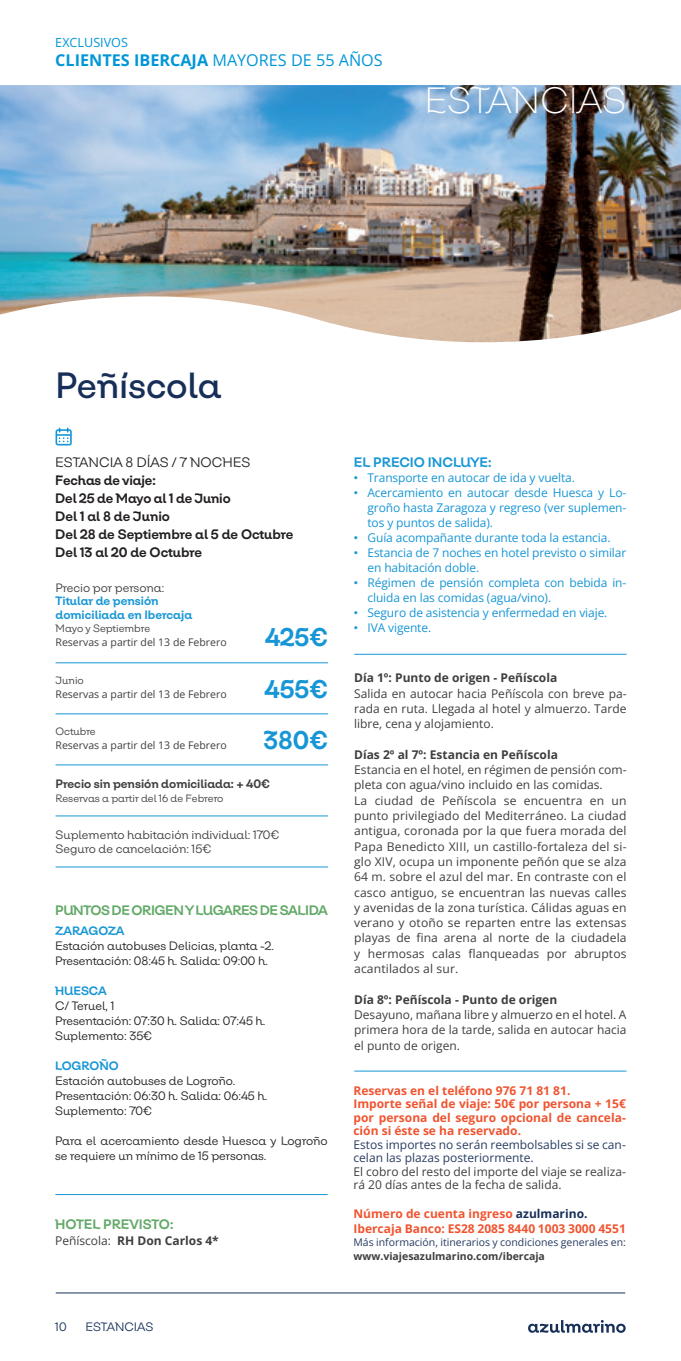
<style>
.page{position:relative;width:681px;height:1361px;background:#fff}
.page>*{position:absolute;margin:0;border:0;box-sizing:border-box;transform-origin:0 0}
.t1{font:500 36px "Azulmarino";color:#172f58}
.t2{font:300 36px "Azulmarino";color:#fff}
.t3{font:700 25.2px "Azulmarino";color:#1796d5}
.t4{font:700 16.2px "Open Sans";color:#0196d7}
.t5{font:700 13.5px "Azulmarino";color:#231f20}
.t6{font:700 13.5px "Azulmarino";letter-spacing:-.03em;color:#61a966}
.t7{font:13.5px "Azulmarino";color:#231f20}
.t8{font:700 13.5px "Azulmarino";color:#1796d5}
.t9{font:700 13.5px "Azulmarino";color:#61a966}
.t10{font:12.6px "Open Sans";color:#0196d7}
.t11{font:12px/15.3px "Open Sans";color:#3e3e3f;text-align:justify}
.t12{font:12px/15px "Open Sans";letter-spacing:-.01em;color:#1796d5}
.t13{font:12px/15px "Azulmarino";color:#231f20}
.t14{font:700 12px/13.5px "Open Sans";color:#f05430;text-align:justify}
.t15{font:700 12px "Open Sans";color:#3e3e3f}
.t16{font:12px "Azulmarino";color:#3e3e3f}
.t17{font:12px/13.5px "Open Sans";color:#283c62}
.t18{font:700 12px "Azulmarino";color:#1796d5}
.t19{font:700 12px "Azulmarino";color:#3e3e3f}
.t20{font:12px "Azulmarino";color:#172f58}
.t21{font:10.5px/13.5px "Open Sans";color:#3e3e3f}
.t22{font:10.5px/13.5px "Open Sans";color:#283c62}
.t23{font:10.5px "Azulmarino";color:#3e3e3f}
.s1{font-weight:400}
.s2{font-family:"Azulmarino"}
.s3{font-family:"Arial"}
.s4{color:#172f58}
.s5{font-weight:700;color:#3e3e3f}
</style>
<div class="page">
<svg style="left:528px;top:1320px;width:97px;height:12px"></svg>
<hr style="left:56px;top:1292px;width:568px;height:1px;background:#172f58">
<svg style="left:55px;top:428px;width:17px;height:17px"></svg>
<hr style="left:55px;top:662px;width:182px;height:1px;background:#1796d5">
<hr style="left:237px;top:662px;width:91px;height:1px;background:#1796d5">
<hr style="left:55px;top:713px;width:182px;height:1px;background:#1796d5">
<hr style="left:237px;top:713px;width:91px;height:1px;background:#1796d5">
<hr style="left:55px;top:764px;width:182px;height:1px;background:#1796d5">
<hr style="left:237px;top:764px;width:91px;height:1px;background:#1796d5">
<hr style="left:55px;top:815px;width:182px;height:1px;background:#1796d5">
<hr style="left:237px;top:815px;width:91px;height:1px;background:#1796d5">
<hr style="left:55px;top:866px;width:182px;height:1px;background:#1796d5">
<hr style="left:237px;top:866px;width:91px;height:1px;background:#1796d5">
<hr style="left:56px;top:1194px;width:271px;height:1px;background:#1796d5">
<hr style="left:354px;top:654px;width:272px;height:1px;background:#1796d5">
<hr style="left:354px;top:1070px;width:272px;height:1px;background:#1796d5">
<img style="left:0;top:85px;width:680px;height:258px">
<div style="left:421px;top:81px;width:214px;height:44px;background:#172f58;opacity:.35"></div>
<p class="t10" style="left:55px;top:33px;width:74px">EXCLUSIVOS</p>
<h3 class="t4" style="left:55px;top:49px;width:329px">CLIENTES IBERCAJA <span class="s1">MAYORES DE 55 AÑOS</span></h3>
<p class="t2" style="left:424px;top:75px;width:203px">ESTANCIAS</p>
<p class="t1" style="left:55px;top:360px;width:168px">Peñíscola</p>
<p class="t7" style="left:55px;top:452px;width:196px">ESTANCIA 8 DÍAS / 7 NOCHES</p>
<p class="t5" style="left:55px;top:470px;width:102px">Fechas de viaje:</p>
<p class="t5" style="left:55px;top:488px;width:177px">Del 25 de Mayo al 1 de Junio</p>
<p class="t5" style="left:55px;top:506px;width:116px">Del 1 al 8 de Junio</p>
<p class="t5" style="left:55px;top:524px;width:240px">Del 28 de Septiembre al 5 de Octubre</p>
<p class="t5" style="left:55px;top:542px;width:148px">Del 13 al 20 de Octubre</p>
<p class="t16" style="left:55px;top:579px;width:110px">Precio por persona:</p>
<p class="t18" style="left:55px;top:592px;width:105px">Titular de pensión</p>
<p class="t18" style="left:55px;top:606px;width:138px">domiciliada en Ibercaja</p>
<p class="t21" style="left:55px;top:621px;width:173px"><span class="s2">Mayo y Septiembre<br></span>Reservas a partir del 13 de Febrero</p>
<p class="t3" style="left:265px;top:618px;width:64px">425€</p>
<p class="t21" style="left:55px;top:673px;width:173px"><span class="s2">Junio<br></span>Reservas a partir del 13 de Febrero</p>
<p class="t3" style="left:264px;top:670px;width:65px">455€</p>
<p class="t21" style="left:55px;top:724px;width:173px"><span class="s2">Octubre<br></span>Reservas a partir del 13 de Febrero</p>
<p class="t3" style="left:263px;top:721px;width:66px">380€</p>
<p class="t19" style="left:55px;top:775px;width:216px">Precio sin pensión domiciliada: + 40€</p>
<p class="t23" style="left:55px;top:791px;width:169px">Reservas a partir del 16 de Febrero</p>
<p class="t16" style="left:55px;top:826px;width:225px">Suplemento habitación individual: 170€</p>
<p class="t16" style="left:55px;top:840px;width:157px">Seguro de cancelación: 15€</p>
<p class="t6" style="left:55px;top:901px;width:274px">PUNTOS DE ORIGEN Y LUGARES DE SALIDA</p>
<p class="t18" style="left:55px;top:921px;width:71px">ZARAGOZA</p>
<p class="t13" style="left:55px;top:937px;width:220px">Estación autobuses Delicias, planta -2.</p>
<p class="t13" style="left:55px;top:952px;width:214px">Presentación: 08:45 h. Salida: 09:00 h.</p>
<p class="t18" style="left:55px;top:981px;width:53px">HUESCA</p>
<p class="t13" style="left:55px;top:997px;width:61px">C/ Teruel, 1</p>
<p class="t13" style="left:55px;top:1012px;width:212px">Presentación: 07:30 h. Salida: 07:45 h.</p>
<p class="t13" style="left:55px;top:1027px;width:98px">Suplemento: 35€</p>
<p class="t18" style="left:55px;top:1056px;width:65px">LOGROÑO</p>
<p class="t13" style="left:55px;top:1072px;width:182px">Estación autobuses de Logroño.</p>
<p class="t13" style="left:55px;top:1087px;width:214px">Presentación: 06:30 h. Salida: 06:45 h.</p>
<p class="t13" style="left:55px;top:1102px;width:98px">Suplemento: 70€</p>
<p class="t13" style="left:55px;top:1132px;width:274px">Para el acercamiento desde Huesca y Logroño se requiere un mínimo de 15 personas.</p>
<p class="t9" style="left:55px;top:1214px;width:120px">HOTEL PREVISTO:</p>
<p class="t15" style="left:55px;top:1232px;width:165px"><span class="s1">Peñíscola:</span> RH Don Carlos 4*</p>
<p class="t20" style="left:55px;top:1318px;width:13px">10</p>
<p class="t20" style="left:85px;top:1318px;width:69px">ESTANCIAS</p>
<p class="t8" style="left:354px;top:452px;width:139px">EL PRECIO INCLUYE:</p>
<p class="t12" style="left:354px;top:469px;width:222px"><span class="s3">•</span> Transporte en autocar de ida y vuelta.</p>
<p class="t12" style="left:367px;top:484px;width:260px;text-align:justify;text-indent:-14px"><span class="s3">•</span> Acercamiento en autocar desde Huesca y Lo&shy;groño hasta Zaragoza y regreso (ver suplemen&shy;tos y puntos de salida).</p>
<p class="t12" style="left:354px;top:529px;width:258px"><span class="s3">•</span> Guía acompañante durante toda la estancia.</p>
<p class="t12" style="left:367px;top:544px;width:260px;text-indent:-14px"><span class="s3">•</span> Estancia de 7 noches en hotel previsto o similar en habitación doble.</p>
<p class="t12" style="left:367px;top:574px;width:260px;text-indent:-14px"><span class="s3">•</span> Régimen de pensión completa con bebida in&shy;cluida en las comidas (agua/vino).</p>
<p class="t12" style="left:354px;top:604px;width:255px"><span class="s3">•</span> Seguro de asistencia y enfermedad en viaje.</p>
<p class="t12" style="left:354px;top:619px;width:79px"><span class="s3">•</span> IVA vigente.</p>
<p class="t15" style="left:354px;top:669px;width:204px">Día 1º: Punto de origen - Peñíscola</p>
<p class="t11" style="left:354px;top:685px;width:274px">Salida en autocar hacia Peñíscola con breve pa&shy;rada en ruta. Llegada al hotel y almuerzo. Tarde libre, cena y alojamiento.</p>
<p class="t15" style="left:354px;top:746px;width:205px">Días 2º al 7º: Estancia en Peñíscola</p>
<p class="t11" style="left:354px;top:762px;width:274px">Estancia en el hotel, en régimen de pensión com&shy;pleta con agua/vino incluido en las comidas.</p>
<p class="t11" style="left:354px;top:792px;width:274px">La ciudad de Peñíscola se encuentra en un punto privilegiado del Mediterráneo. La ciudad antigua, coronada por la que fuera morada del Papa Benedicto XIII, un castillo-fortaleza del si&shy;glo XIV, ocupa un imponente peñón que se alza 64 m. sobre el azul del mar. En contraste con el casco antiguo, se encuentran las nuevas calles y avenidas de la zona turística. Cálidas aguas en verano y otoño se reparten entre las extensas playas de fina arena al norte de la ciudadela y hermosas calas flanqueadas por abruptos acantilados al sur.</p>
<p class="t15" style="left:354px;top:991px;width:204px">Día 8º: Peñíscola - Punto de origen</p>
<p class="t11" style="left:354px;top:1006px;width:274px">Desayuno, mañana libre y almuerzo en el hotel. A primera hora de la tarde, salida en autocar hacia el punto de origen.</p>
<p class="t14" style="left:353px;top:1083px;width:218px">Reservas en el teléfono 976 71 81 81.</p>
<p class="t14" style="left:353px;top:1097px;width:274px">Importe señal de viaje: 50€ por persona + 15€ por persona del seguro opcional de cancela&shy;ción si éste se ha reservado.</p>
<p class="t17" style="left:353px;top:1137px;width:274px">Estos importes no serán reembolsables si se can&shy;celan las plazas posteriormente.</p>
<p class="t11" style="left:353px;top:1164px;width:274px;line-height:13.5px">El cobro del resto del importe del viaje se realiza&shy;rá 20 días antes de la fecha de salida.</p>
<p class="t14" style="left:353px;top:1206px;width:235px">Número de cuenta ingreso <span class="s4">azulmarino.</span></p>
<p class="t14" style="left:353px;top:1221px;width:274px">Ibercaja Banco: ES28 2085 8440 1003 3000 4551</p>
<p class="t22" style="left:353px;top:1235px;width:274px">Más información, itinerarios y condiciones generales en: <span class="s5">www.viajesazulmarino.com/ibercaja</span></p>
</div>
